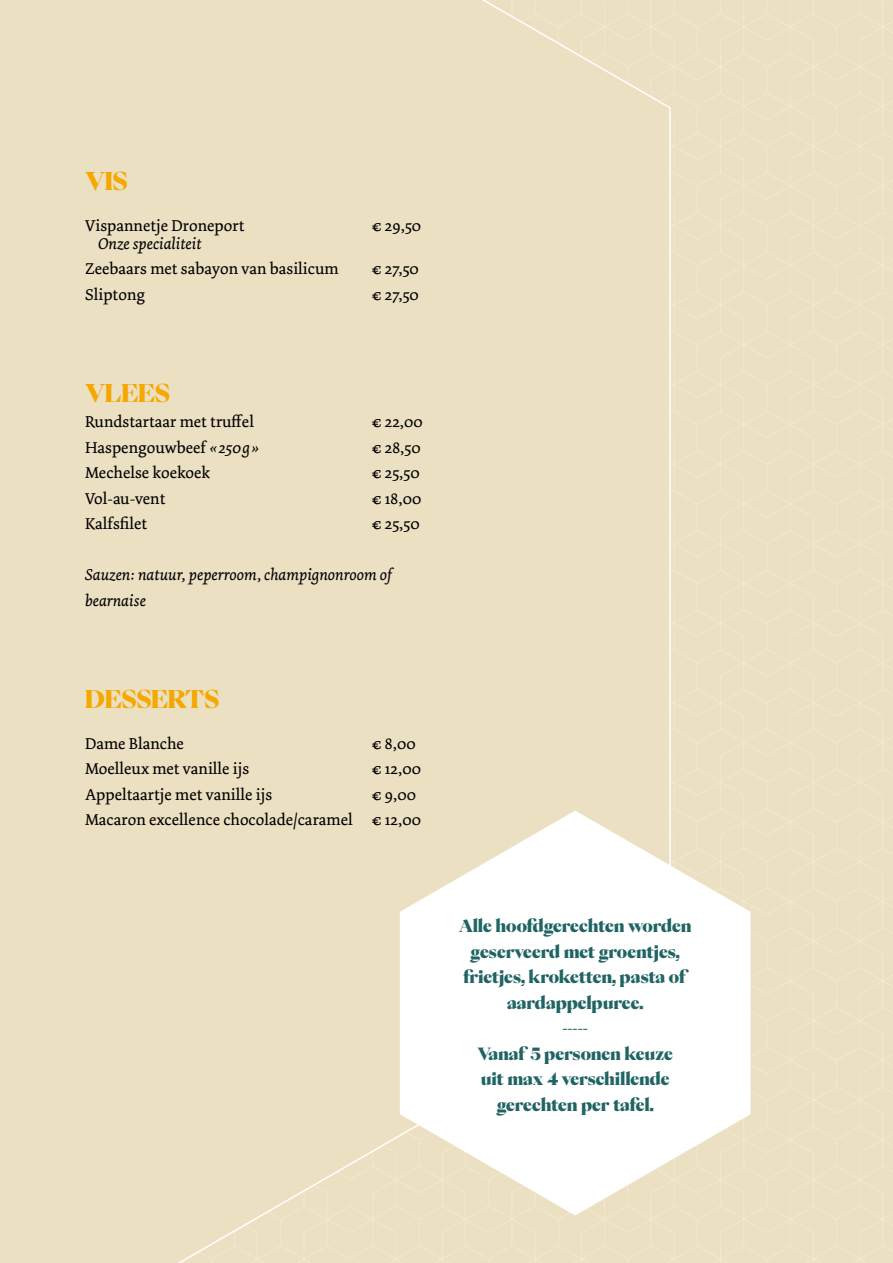
<style>
.page{position:relative;width:893px;height:1263px;background:#fff}
.page>*{position:absolute;margin:0;border:0;box-sizing:border-box;transform-origin:0 0}
.t1{font:800 24px "PP Eiko";color:#f5a900}
.t2{font:16.5px/25.5px "Dolly Pro";color:#000;text-align:right}
.t3{font:800 16.5px/25.5px "PP Eiko";letter-spacing:-.01em;color:#206563;text-align:center}
.t4{font:italic 16.5px/25.5px "Dolly Pro";color:#000}
.s1{font-style:italic}
</style>
<div class="page">
<div style="left:674px;top:0;width:219px;height:226px;background:#ece0c3"></div>
<div style="left:674px;top:226px;width:219px;height:318px;background:#ece0c3"></div>
<div style="left:674px;top:544px;width:219px;height:238px;background:#ece0c3"></div>
<div style="left:674px;top:782px;width:219px;height:318px;background:#ece0c3"></div>
<div style="left:674px;top:1100px;width:219px;height:163px;background:#ece0c3"></div>
<div style="left:0;top:0;width:671px;height:1263px;background:#ece0c3"></div>
<svg style="left:400px;top:810px;width:350px;height:405px"></svg>
<h1 class="t1" style="left:85px;top:164px;width:44px">VIS</h1>
<p class="t2" style="left:85px;top:213px;width:161px">Vispannetje Droneport</p>
<p class="t2" style="left:372px;top:213px;width:51px">€ 29,50</p>
<p class="t4" style="left:98px;top:231px;width:105px">Onze specialiteit</p>
<p class="t2" style="left:85px;top:256px;width:255px">Zeebaars met sabayon van basilicum</p>
<p class="t2" style="left:372px;top:256px;width:49px">€ 27,50</p>
<p class="t2" style="left:85px;top:282px;width:62px">Sliptong</p>
<p class="t2" style="left:372px;top:282px;width:49px">€ 27,50</p>
<h1 class="t1" style="left:85px;top:376px;width:87px">VLEES</h1>
<p class="t2" style="left:85px;top:409px;width:170px">Rundstartaar met truffel</p>
<p class="t2" style="left:372px;top:409px;width:53px">€ 22,00</p>
<p class="t2" style="left:85px;top:435px;width:176px">Haspengouwbeef <span class="s1">«250g»</span></p>
<p class="t2" style="left:372px;top:435px;width:50px">€ 28,50</p>
<p class="t2" style="left:85px;top:460px;width:126px">Mechelse koekoek</p>
<p class="t2" style="left:372px;top:460px;width:50px">€ 25,50</p>
<p class="t2" style="left:85px;top:486px;width:82px">Vol-au-vent</p>
<p class="t2" style="left:372px;top:486px;width:51px">€ 18,00</p>
<p class="t2" style="left:85px;top:511px;width:64px">Kalfsfilet</p>
<p class="t2" style="left:372px;top:511px;width:50px">€ 25,50</p>
<p class="t4" style="left:85px;top:562px;width:309px">Sauzen: natuur, peperroom, champignonroom of bearnaise</p>
<h1 class="t1" style="left:85px;top:682px;width:136px">DESSERTS</h1>
<p class="t2" style="left:85px;top:730px;width:100px">Dame Blanche</p>
<p class="t2" style="left:372px;top:730px;width:45px">€ 8,00</p>
<p class="t2" style="left:85px;top:756px;width:166px">Moelleux met vanille ijs</p>
<p class="t2" style="left:372px;top:756px;width:51px">€ 12,00</p>
<p class="t2" style="left:85px;top:781px;width:189px">Appeltaartje met vanille ijs</p>
<p class="t2" style="left:85px;top:781px;width:338px">€ 9,00<br>Macaron excellence chocolade/caramel € 12,00</p>
<p class="t3" style="left:459px;top:914px;width:234px">Alle hoofdgerechten worden geserveerd met groentjes, frietjes, kroketten, pasta of aardappelpuree.<br>-----<br>Vanaf 5 personen keuze<br>uit max 4 verschillende gerechten per tafel.</p>
</div>
